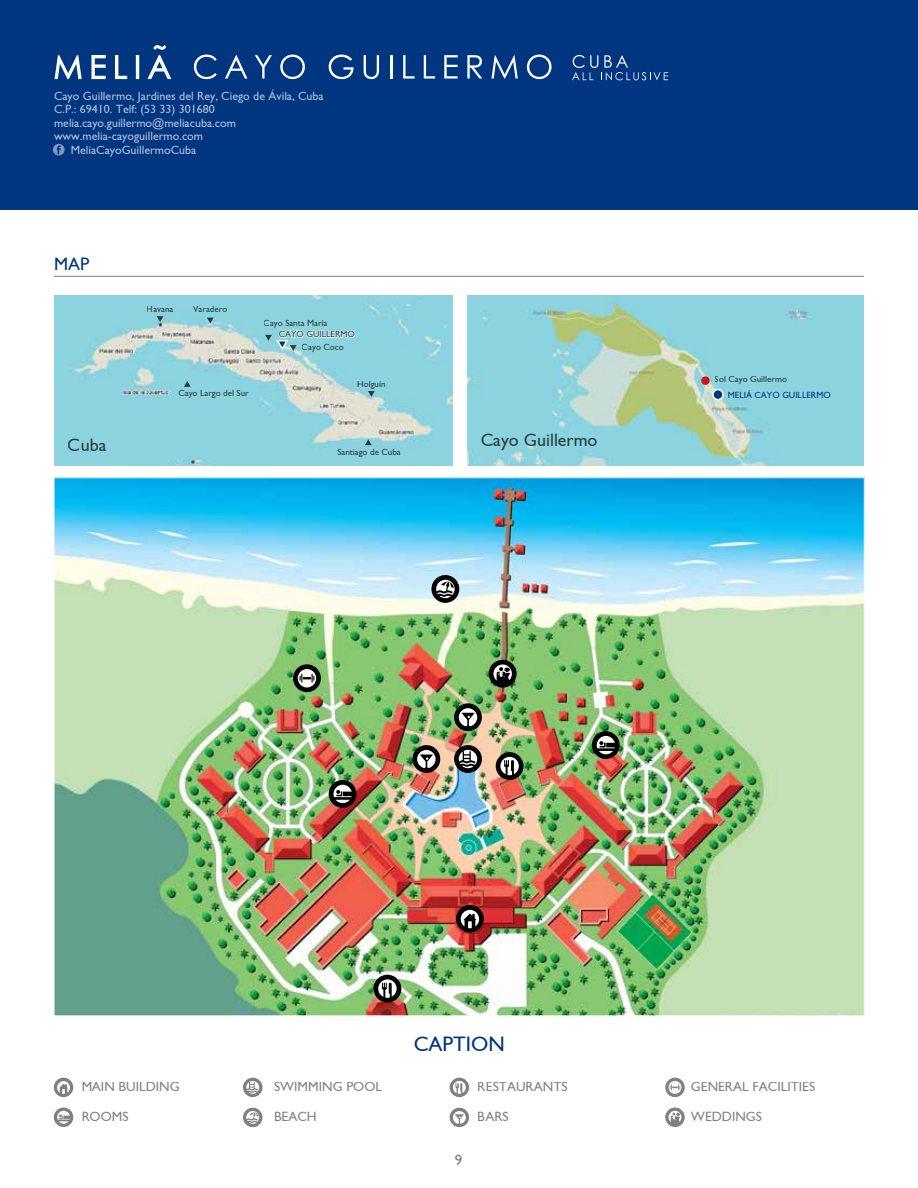
<style>
.page{position:relative;width:918px;height:1188px;background:#fff}
.page>*{position:absolute;margin:0;border:0;box-sizing:border-box;transform-origin:0 0}
.t1{font:21px "Gill Sans";color:#003580}
.t2{font:18px "Gill Sans";color:#000}
.t3{font:18px "Gill Sans";color:#003580}
.t4{font:15px "Gill Sans";color:#767b7d}
.t5{font:13.5px "Gill Sans";color:#000}
.t6{font:12px "Gill Sans";color:#fff}
.t7{font:9px/12.9px "Gill Sans";color:#000}
.t8{font:9px "Gill Sans";color:#003580}
</style>
<div class="page">
<div style="left:0;top:0;width:918px;height:210px;background:#003580"></div>
<svg style="left:194px;top:55px;width:23px;height:24px"></svg>
<svg style="left:225px;top:55px;width:22px;height:24px"></svg>
<svg style="left:255px;top:55px;width:17px;height:24px"></svg>
<svg style="left:280px;top:55px;width:25px;height:24px"></svg>
<svg style="left:329px;top:55px;width:25px;height:24px"></svg>
<svg style="left:364px;top:55px;width:15px;height:24px"></svg>
<hr style="left:390px;top:55px;width:2px;height:24px;background:#fff">
<svg style="left:403px;top:55px;width:12px;height:24px"></svg>
<svg style="left:424px;top:55px;width:11px;height:24px"></svg>
<svg style="left:444px;top:55px;width:14px;height:24px"></svg>
<svg style="left:467px;top:55px;width:15px;height:24px"></svg>
<svg style="left:491px;top:55px;width:27px;height:24px"></svg>
<svg style="left:527px;top:55px;width:25px;height:24px"></svg>
<svg style="left:55px;top:45px;width:116px;height:34px"></svg>
<svg style="left:572px;top:55px;width:96px;height:25px"></svg>
<svg style="left:53px;top:144px;width:12px;height:12px"></svg>
<hr style="left:54px;top:276px;width:810px;height:1px;background:#000">
<img style="left:54px;top:296px;width:399px;height:170px">
<img style="left:468px;top:296px;width:395px;height:170px">
<svg style="left:157px;top:316px;width:6px;height:6px"></svg>
<svg style="left:207px;top:318px;width:7px;height:6px"></svg>
<svg style="left:368px;top:391px;width:7px;height:6px"></svg>
<svg style="left:265px;top:328px;width:91px;height:24px;background:#9bd5df"></svg>
<svg style="left:365px;top:439px;width:7px;height:6px"></svg>
<div style="left:701px;top:376px;width:9px;height:9px;background:#cd171a;border-radius:50%"></div>
<div style="left:713px;top:390px;width:10px;height:10px;background:#003580;border-radius:50%"></div>
<div style="left:712px;top:389px;width:12px;height:11px;border:2px solid #fff;border-radius:50%"></div>
<svg style="left:450px;top:1078px;width:19px;height:19px"></svg>
<svg style="left:453px;top:1081px;width:13px;height:13px"></svg>
<svg style="left:665px;top:1078px;width:20px;height:19px"></svg>
<svg style="left:669px;top:1081px;width:12px;height:13px"></svg>
<svg style="left:450px;top:1108px;width:19px;height:19px"></svg>
<svg style="left:453px;top:1111px;width:13px;height:13px"></svg>
<svg style="left:243px;top:1078px;width:19px;height:19px"></svg>
<svg style="left:246px;top:1081px;width:13px;height:13px"></svg>
<svg style="left:54px;top:1108px;width:19px;height:19px"></svg>
<svg style="left:57px;top:1111px;width:13px;height:13px"></svg>
<svg style="left:665px;top:1108px;width:20px;height:19px"></svg>
<svg style="left:669px;top:1111px;width:12px;height:11px"></svg>
<svg style="left:54px;top:1078px;width:19px;height:19px"></svg>
<svg style="left:57px;top:1081px;width:13px;height:13px"></svg>
<svg style="left:243px;top:1108px;width:19px;height:19px"></svg>
<svg style="left:246px;top:1111px;width:13px;height:13px"></svg>
<img style="left:56px;top:479px;width:807px;height:535px">
<div style="left:496px;top:752px;width:28px;height:28px;background:#000;border-radius:50%"></div>
<svg style="left:500px;top:757px;width:19px;height:18px"></svg>
<div style="left:374px;top:975px;width:27px;height:28px;background:#000;border-radius:50%"></div>
<svg style="left:378px;top:979px;width:19px;height:19px"></svg>
<div style="left:293px;top:664px;width:28px;height:28px;background:#000;border-radius:50%"></div>
<svg style="left:298px;top:669px;width:18px;height:18px"></svg>
<div style="left:412px;top:745px;width:28px;height:28px;background:#000;border-radius:50%"></div>
<svg style="left:417px;top:750px;width:19px;height:18px"></svg>
<svg style="left:454px;top:745px;width:28px;height:28px"></svg>
<svg style="left:459px;top:750px;width:18px;height:18px"></svg>
<div style="left:592px;top:731px;width:28px;height:28px;background:#000;border-radius:50%"></div>
<svg style="left:597px;top:736px;width:18px;height:18px"></svg>
<div style="left:329px;top:780px;width:28px;height:28px;background:#000;border-radius:50%"></div>
<svg style="left:334px;top:785px;width:18px;height:18px"></svg>
<div style="left:489px;top:660px;width:28px;height:28px;background:#000;border-radius:50%"></div>
<svg style="left:493px;top:664px;width:19px;height:17px"></svg>
<div style="left:456px;top:905px;width:28px;height:28px;background:#000;border-radius:50%"></div>
<svg style="left:461px;top:910px;width:18px;height:18px"></svg>
<div style="left:431px;top:575px;width:28px;height:28px;background:#000;border-radius:50%"></div>
<svg style="left:436px;top:580px;width:19px;height:18px"></svg>
<div style="left:454px;top:703px;width:28px;height:28px;background:#000;border-radius:50%"></div>
<svg style="left:459px;top:708px;width:18px;height:18px"></svg>
<svg style="left:184px;top:381px;width:7px;height:6px"></svg>
<p class="t6" style="left:54px;top:89px;width:271px">Cayo Guillermo, Jardines del Rey, Ciego de Ávila, Cuba</p>
<p class="t6" style="left:54px;top:102px;width:162px">C.P.: 69410. Telf: (53 33) 301680</p>
<p class="t6" style="left:54px;top:116px;width:183px">melia.cayo.guillermo@meliacuba.com</p>
<p class="t6" style="left:54px;top:129px;width:151px">www.melia-cayoguillermo.com</p>
<p class="t6" style="left:71px;top:143px;width:127px">MeliaCayoGuillermoCuba</p>
<h2 class="t3" style="left:54px;top:254px;width:37px">MAP</h2>
<h2 class="t2" style="left:68px;top:435px;width:40px">Cuba</h2>
<p class="t7" style="left:147px;top:303px;width:28px">Havana</p>
<p class="t7" style="left:193px;top:303px;width:36px">Varadero</p>
<p class="t7" style="left:178px;top:386px;width:72px">Cayo Largo del Sur</p>
<p class="t7" style="left:264px;top:317px;width:65px">Cayo Santa María</p>
<p class="t7" style="left:302px;top:328px;width:55px;text-indent:-23px">CAYO GUILLERMO<br>Cayo Coco</p>
<p class="t7" style="left:357px;top:378px;width:30px">Holguín</p>
<p class="t7" style="left:338px;top:446px;width:65px">Santiago de Cuba</p>
<h2 class="t2" style="left:481px;top:429px;width:118px">Cayo Guillermo</h2>
<p class="t7" style="left:715px;top:373px;width:74px">Sol Cayo Guillermo</p>
<p class="t8" style="left:728px;top:390px;width:104px">MELIÁ CAYO GUILLERMO</p>
<p class="t5" style="left:81px;top:1079px;width:100px">MAIN BUILDING</p>
<p class="t5" style="left:81px;top:1109px;width:49px">ROOMS</p>
<p class="t5" style="left:274px;top:1079px;width:110px">SWIMMING POOL</p>
<p class="t5" style="left:274px;top:1109px;width:44px">BEACH</p>
<h1 class="t1" style="left:414px;top:1032px;width:93px">CAPTION</h1>
<p class="t4" style="left:455px;top:1151px;width:9px">9</p>
<p class="t5" style="left:478px;top:1079px;width:91px">RESTAURANTS</p>
<p class="t5" style="left:478px;top:1109px;width:32px">BARS</p>
<p class="t5" style="left:691px;top:1079px;width:126px">GENERAL FACILITIES</p>
<p class="t5" style="left:691px;top:1109px;width:73px">WEDDINGS</p>
</div>
